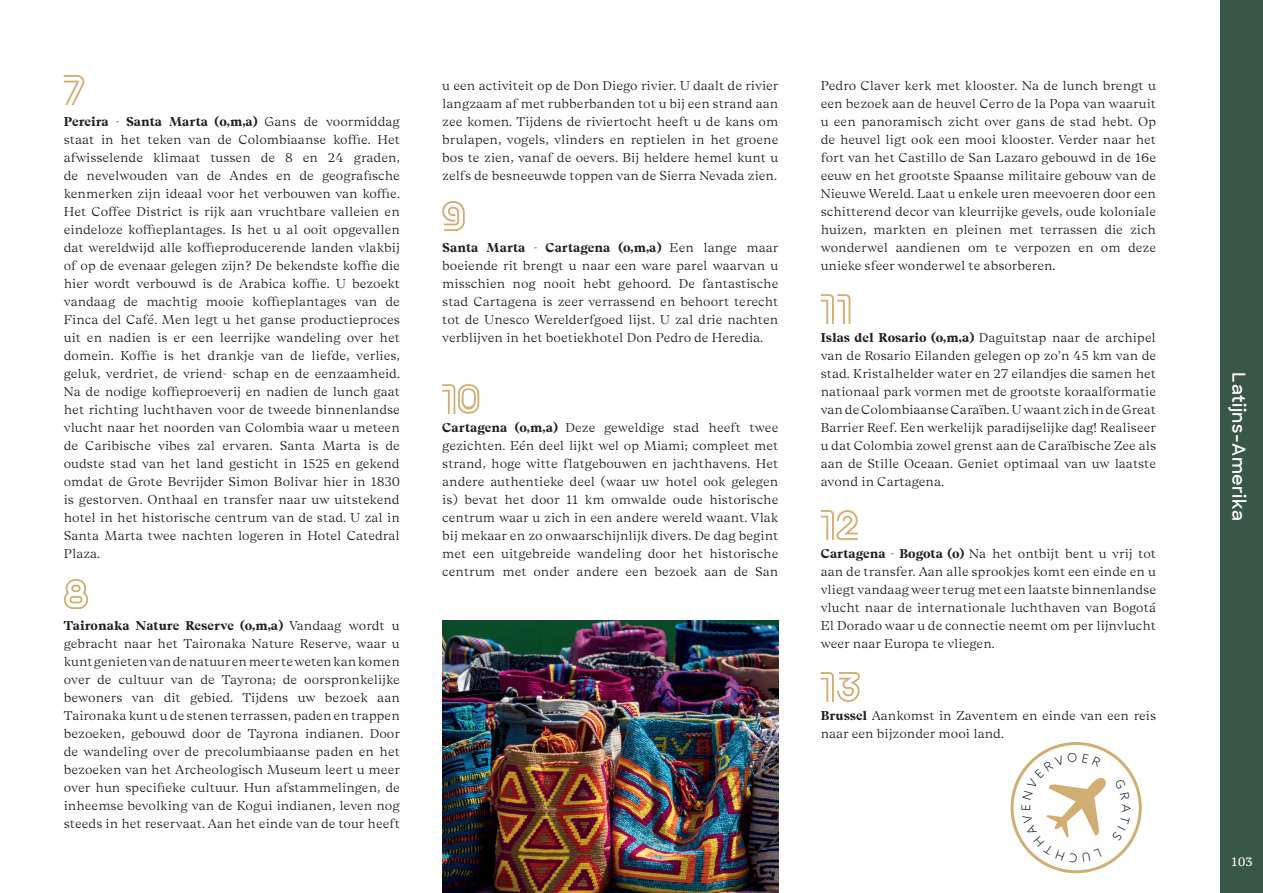
<style>
.page{position:relative;width:1263px;height:893px;background:#fff}
.page>*{position:absolute;margin:0;border:0;box-sizing:border-box;transform-origin:0 0}
.t1{font:600 18px "Sharp Sans";letter-spacing:.03em;color:#fff}
.t2{font:300 12.75px/18px "Beirut Display";color:#231f20;text-align:justify}
.t3{font:12px "PT Serif Caption";color:#fff}
.s1{font-weight:700}
</style>
<div class="page">
<div style="left:1220px;top:0;width:43px;height:893px;background:#395746"></div>
<img style="left:442px;top:621px;width:336px;height:272px">
<svg style="left:64px;top:75px;width:20px;height:30px"></svg>
<svg style="left:64px;top:579px;width:24px;height:30px"></svg>
<svg style="left:442px;top:201px;width:23px;height:30px"></svg>
<svg style="left:442px;top:384px;width:37px;height:30px"></svg>
<svg style="left:821px;top:294px;width:29px;height:30px"></svg>
<svg style="left:821px;top:510px;width:37px;height:30px"></svg>
<svg style="left:821px;top:672px;width:39px;height:30px"></svg>
<svg style="left:1012px;top:743px;width:128px;height:129px"></svg>
<div style="left:1010px;top:742px;width:132px;height:131px;border:3px solid #d1ae73;border-radius:50%"></div>
<svg style="left:1021px;top:753px;width:110px;height:109px"></svg>
<p class="t2" style="left:64px;top:112px;width:338px"><span class="s1">Pereira - Santa Marta (o,m,a)</span> Gans de voormiddag staat in het teken van de Colombiaanse koffie. Het afwisselende klimaat tussen de 8 en 24 graden, de nevelwouden van de Andes en de geografische kenmerken zijn ideaal voor het verbouwen van koffie.<br>Het Coffee District is rijk aan vruchtbare valleien en eindeloze koffieplantages. Is het u al ooit opgevallen dat wereldwijd alle koffieproducerende landen vlakbij of op de evenaar gelegen zijn? De bekendste koffie die hier wordt verbouwd is de Arabica koffie. U bezoekt vandaag de machtig mooie koffieplantages van de Finca del Café. Men legt u het ganse productieproces uit en nadien is er een leerrijke wandeling over het domein. Koffie is het drankje van de liefde, verlies, geluk, verdriet, de vriend- schap en de eenzaamheid.<br>Na de nodige koffieproeverij en nadien de lunch gaat het richting luchthaven voor de tweede binnenlandse vlucht naar het noorden van Colombia waar u meteen de Caribische vibes zal ervaren. Santa Marta is de oudste stad van het land gesticht in 1525 en gekend omdat de Grote Bevrijder Simon Bolivar hier in 1830 is gestorven. Onthaal en transfer naar uw uitstekend hotel in het historische centrum van de stad. U zal in Santa Marta twee nachten logeren in Hotel Catedral Plaza.</p>
<p class="t2" style="left:64px;top:616px;width:338px"><span class="s1">Taironaka Nature Reserve (o,m,a)</span> Vandaag wordt u gebracht naar het Taironaka Nature Reserve, waar u kunt genieten van de natuur en meer te weten kan komen over de cultuur van de Tayrona; de oorspronkelijke bewoners van dit gebied. Tijdens uw bezoek aan Taironaka kunt u de stenen terrassen, paden en trappen bezoeken, gebouwd door de Tayrona indianen. Door de wandeling over de precolumbiaanse paden en het bezoeken van het Archeologisch Museum leert u meer over hun specifieke cultuur. Hun afstammelingen, de inheemse bevolking van de Kogui indianen, leven nog steeds in het reservaat. Aan het einde van de tour heeft</p>
<p class="t2" style="left:442px;top:76px;width:338px">u een activiteit op de Don Diego rivier. U daalt de rivier langzaam af met rubberbanden tot u bij een strand aan zee komen. Tijdens de riviertocht heeft u de kans om brulapen, vogels, vlinders en reptielen in het groene bos te zien, vanaf de oevers. Bij heldere hemel kunt u zelfs de besneeuwde toppen van de Sierra Nevada zien.</p>
<p class="t2" style="left:442px;top:238px;width:338px"><span class="s1">Santa Marta - Cartagena (o,m,a)</span> Een lange maar boeiende rit brengt u naar een ware parel waarvan u misschien nog nooit hebt gehoord. De fantastische stad Cartagena is zeer verrassend en behoort terecht tot de Unesco Werelderfgoed lijst. U zal drie nachten verblijven in het boetiekhotel Don Pedro de Heredia.</p>
<p class="t2" style="left:442px;top:418px;width:338px"><span class="s1">Cartagena (o,m,a)</span> Deze geweldige stad heeft twee gezichten. Eén deel lijkt wel op Miami; compleet met strand, hoge witte flatgebouwen en jachthavens. Het andere authentieke deel (waar uw hotel ook gelegen is) bevat het door 11 km omwalde oude historische centrum waar u zich in een andere wereld waant. Vlak bij mekaar en zo onwaarschijnlijk divers. De dag begint met een uitgebreide wandeling door het historische centrum met onder andere een bezoek aan de San</p>
<p class="t2" style="left:821px;top:76px;width:337px">Pedro Claver kerk met klooster. Na de lunch brengt u een bezoek aan de heuvel Cerro de la Popa van waaruit u een panoramisch zicht over gans de stad hebt. Op de heuvel ligt ook een mooi klooster. Verder naar het fort van het Castillo de San Lazaro gebouwd in de 16e eeuw en het grootste Spaanse militaire gebouw van de Nieuwe Wereld. Laat u enkele uren meevoeren door een schitterend decor van kleurrijke gevels, oude koloniale huizen, markten en pleinen met terrassen die zich wonderwel aandienen om te verpozen en om deze unieke sfeer wonderwel te absorberen.</p>
<p class="t2" style="left:821px;top:328px;width:337px"><span class="s1">Islas del Rosario (o,m,a)</span> Daguitstap naar de archipel van de Rosario Eilanden gelegen op zo’n 45 km van de stad. Kristalhelder water en 27 eilandjes die samen het nationaal park vormen met de grootste koraalformatie van de Colombiaanse Caraïben. U waant zich in de Great Barrier Reef. Een werkelijk paradijselijke dag! Realiseer u dat Colombia zowel grenst aan de Caraïbische Zee als aan de Stille Oceaan. Geniet optimaal van uw laatste avond in Cartagena.</p>
<p class="t2" style="left:821px;top:544px;width:337px"><span class="s1">Cartagena - Bogota (o)</span> Na het ontbijt bent u vrij tot aan de transfer. Aan alle sprookjes komt een einde en u vliegt vandaag weer terug met een laatste binnenlandse vlucht naar de internationale luchthaven van Bogotá El Dorado waar u de connectie neemt om per lijnvlucht weer naar Europa te vliegen.</p>
<p class="t2" style="left:821px;top:706px;width:337px"><span class="s1">Brussel</span> Aankomst in Zaventem en einde van een reis naar een bijzonder mooi land.</p>
<h1 class="t1" style="left:1252px;top:372px;width:150px;rotate:90deg">Latijns-Amerika</h1>
<p class="t3" style="left:1231px;top:854px;width:23px">103</p>
</div>
